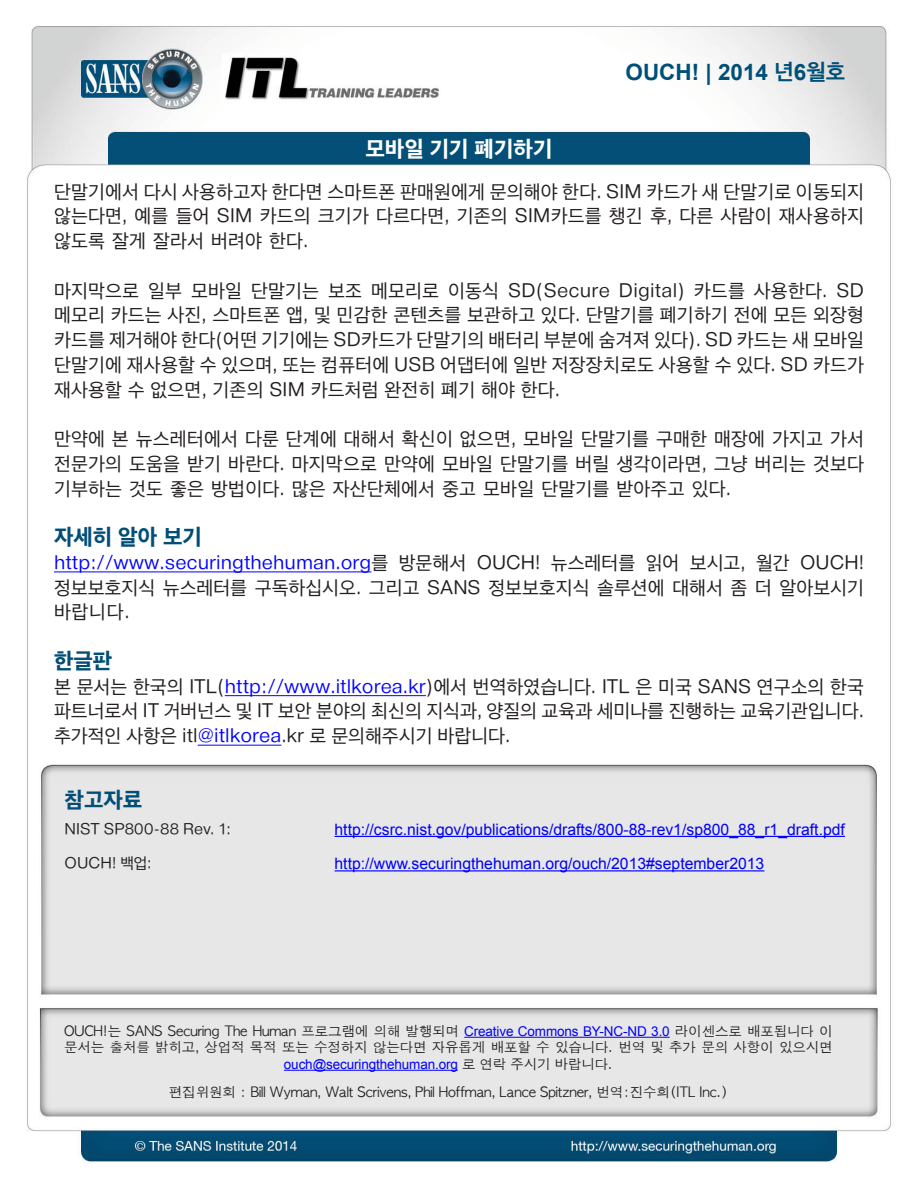
<style>
.page{position:relative;width:918px;height:1188px;background:#fff}
.page>*{position:absolute;margin:0;border:0;box-sizing:border-box;transform-origin:0 0}
.MainText{font:800 22.5px "Apple SD Gothic Neo";color:#024e77}
.t1{font:700 22.5px "Arial";color:#004f77}
.t2{font:800 22.5px "Apple SD Gothic Neo";color:#fff}
.MainText-2{font:19.5px/24.8px "Apple SD Gothic Neo";letter-spacing:.01em;color:#231f20;text-align:justify}
.t3{font:15.75px "Arial";color:#00f}
.t4{font:15.75px "Apple SD Gothic Neo";letter-spacing:.005em;color:#231f20}
.t5{font:13.5px/16.5px "Apple Gothic";letter-spacing:-.01em;color:#231f20;text-align:center}
.s1{font-family:"Apple SD Gothic Neo"}
.s2{color:#00f}
.s3{font-family:"Arial";color:#00f}
</style>
<div class="page">
<img style="left:27px;top:26px;width:864px;height:1136px">
<hr style="left:54px;top:571px;width:317px;height:1px;background:#00f">
<hr style="left:225px;top:695px;width:201px;height:1px;background:#00f">
<hr style="left:198px;top:745px;width:83px;height:1px;background:#00f">
<hr style="left:464px;top:1037px;width:206px;height:1px;background:#00f">
<hr style="left:284px;top:1070px;width:174px;height:1px;background:#00f">
<hr style="left:335px;top:836px;width:510px;height:1px;background:#00f">
<hr style="left:335px;top:870px;width:429px;height:1px;background:#00f">
<p class="t2" style="left:366px;top:131px;width:188px">모바일 기기 폐기하기</p>
<p class="t1" style="left:626px;top:57px;width:221px">OUCH! | 2014 <span class="s1">년</span>6<span class="s1">월호</span></p>
<p class="MainText-2" style="left:54px;top:178px;width:812px">단말기에서 다시 사용하고자 한다면 스마트폰 판매원에게 문의해야 한다. SIM 카드가 새 단말기로 이동되지 않는다면, 예를 들어 SIM 카드의 크기가 다르다면, 기존의 SIM카드를 챙긴 후, 다른 사람이 재사용하지 않도록 잘게 잘라서 버려야 한다.</p>
<p class="MainText-2" style="left:836px;top:277px;width:29px">SD</p>
<p class="MainText-2" style="left:54px;top:277px;width:812px;text-align:left">마지막으로<br>메모리 카드는 사진, 스마트폰 앱 및, 민감한 콘텐츠를 보관하고 있다. 단말기를 폐기하기 전에 모든 외장형 카드를 제거해야 한다(어떤 기기에는 SD카드가 단말기의 배터리 부분에 숨겨져 있다 .) SD 카드는 새 모바일 단말기에 재사용할 수 있으며, 또는 컴퓨터에 USB 어댑터에 일반 저장장치로도 사용할 수 있다. SD 카드가 재사용할 수 없으면, 기존의 SIM 카드처럼 완전히 폐기 해야 한다.</p>
<p class="MainText-2" style="left:54px;top:425px;width:812px">만약에 본 뉴스레터에서 다룬 단계에 대해서 확신이 없으면, 모바일 단말기를 구매한 매장에 가지고 가서 전문가의 도움을 받기 바란다. 마지막으로 만약에 모바일 단말기를 버릴 생각이라면, 그냥 버리는 것보다 기부하는 것도 좋은 방법이다. 많은 자산단체에서 중고 모바일 단말기를 받아주고 있다.</p>
<p class="MainText" style="left:54px;top:519px;width:150px">자세히 알아 보기</p>
<p class="MainText-2" style="left:800px;top:549px;width:65px">OUCH!</p>
<p class="MainText-2" style="left:148px;top:277px;width:35px">일부</p>
<p class="MainText-2" style="left:191px;top:277px;width:52px">모바일</p>
<p class="MainText-2" style="left:251px;top:277px;width:70px">단말기는</p>
<p class="MainText-2" style="left:371px;top:277px;width:70px">메모리로</p>
<p class="MainText-2" style="left:448px;top:277px;width:52px">이동식</p>
<p class="MainText-2" style="left:694px;top:277px;width:52px">카드를</p>
<p class="MainText-2" style="left:754px;top:277px;width:75px">사용한다.</p>
<p class="MainText-2" style="left:508px;top:277px;width:103px">SD(Secure</p>
<p class="MainText-2" style="left:619px;top:277px;width:67px">Digital)</p>
<p class="MainText-2" style="left:328px;top:277px;width:35px">보조</p>
<p class="MainText-2" style="left:399px;top:549px;width:69px">방문해서</p>
<p class="MainText-2" style="left:551px;top:549px;width:86px">뉴스레터를</p>
<p class="MainText-2" style="left:646px;top:549px;width:35px">읽어</p>
<p class="MainText-2" style="left:690px;top:549px;width:57px">보시고,</p>
<p class="MainText-2" style="left:756px;top:549px;width:35px">월간</p>
<p class="MainText-2" style="left:54px;top:549px;width:812px;text-align:left"><span class="s2">http://www.securingthehuman.org</span>를<br>정보보호지식 뉴스레터를 구독하십시오. 그리고 SANS 정보보호지식 솔루션에 대해서 좀 더 알아보시기 바랍니다.</p>
<p class="MainText" style="left:54px;top:643px;width:60px">한글판</p>
<p class="MainText-2" style="left:54px;top:673px;width:812px">본 문서는 한국의 ITL(<span class="s2">http://www.itlkorea.kr</span>)에서 번역하였습니다. ITL 은 미국 SANS 연구소의 한국 파트너로서 IT 거버넌스 및 IT 보안 분야의 최신의 지식과, 양질의 교육과 세미나를 진행하는 교육기관입니다. 추가적인 사항은 itl<span class="s2">@itlkorea</span>.kr 로 문의해주시기 바랍니다.</p>
<p class="MainText-2" style="left:477px;top:549px;width:65px">OUCH!</p>
<p class="MainText" style="left:65px;top:781px;width:79px">참고자료</p>
<p class="t4" style="left:65px;top:817px;width:168px">NIST SP800-88 Rev. 1:</p>
<p class="t4" style="left:65px;top:851px;width:89px">OUCH! 백업:</p>
<p class="t3" style="left:335px;top:819px;width:512px">http://csrc.nist.gov/publications/drafts/800-88-rev1/sp800_88 _1r_ draft.pdf</p>
<p class="t3" style="left:335px;top:853px;width:431px">http://www.securingthehuman.org/ouch/2013#september2013</p>
<p class="t5" style="left:64px;top:1023px;width:770px">OUCH 는! SANS Securing The Human 프로그램에 의해 발행되며 <span class="s3">Creative Commons BY-NC-ND 3.0</span> 라이센스로 배포됩니다 이 문서는 출처를 밝히고, 상업적 목적 또는 수정하지 않는다면 자유롭게 배포할 수 있습니다. 번역 및 추가 문의 사항이 있으시면 <span class="s3">ouch@securingthehuman.org</span> 로 연락 주시기 바랍니다.</p>
<p class="t5" style="left:169px;top:1084px;width:561px">편집위원회 : Bill Wyman, Walt Scrivens, Phil Hoffman, Lance Spitzner, 번역:진수희(ITL Inc (.</p>
</div>
